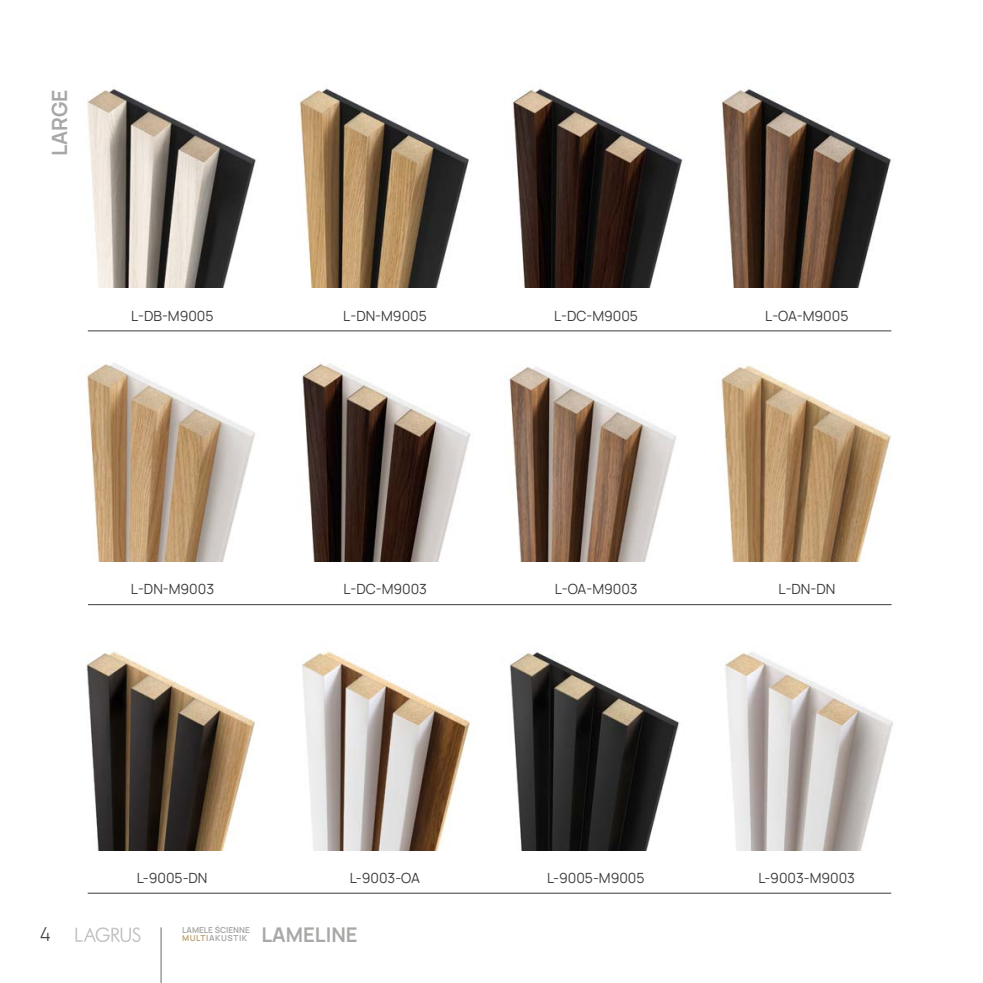
<style>
.page{position:relative;width:983px;height:983px;background:#fff}
.page>*{position:absolute;margin:0;border:0;box-sizing:border-box;transform-origin:0 0}
.t1{font:700 21px "Manrope";color:#a8a8a7}
.t2{font:700 20.3px "Manrope";color:#a8a8a7}
.t3{font:300 19.25px "Manrope";color:#3c3c3b}
.t4{font:14px "Manrope";color:#3c3c3b}
.t5{font:700 8.22px/8.4px "Manrope";color:#a8a8a7}
.s1{color:#bda276}
</style>
<div class="page">
<svg style="left:75px;top:927px;width:65px;height:14px"></svg>
<hr style="left:160px;top:927px;width:2px;height:55px;background:#a8a8a7">
<img style="left:87px;top:89px;width:169px;height:199px">
<img style="left:299px;top:88px;width:170px;height:200px">
<img style="left:512px;top:89px;width:171px;height:199px">
<img style="left:721px;top:89px;width:170px;height:199px">
<hr style="left:88px;top:330px;width:803px;height:1px;background:#3c3c3b">
<img style="left:302px;top:651px;width:169px;height:199px">
<img style="left:86px;top:652px;width:170px;height:198px">
<img style="left:302px;top:364px;width:169px;height:197px">
<img style="left:85px;top:363px;width:170px;height:198px">
<img style="left:505px;top:367px;width:172px;height:194px">
<img style="left:721px;top:365px;width:170px;height:196px">
<hr style="left:88px;top:604px;width:803px;height:1px;background:#3c3c3b">
<hr style="left:88px;top:892px;width:803px;height:1px;background:#3c3c3b">
<img style="left:725px;top:652px;width:168px;height:198px">
<img style="left:510px;top:652px;width:170px;height:198px">
<h1 class="t1" style="left:45px;top:156px;width:68px;rotate:-90deg">LARGE</h1>
<p class="t4" style="left:131px;top:306px;width:84px">L-DB-M9005</p>
<p class="t4" style="left:343px;top:306px;width:85px">L-DN-M9005</p>
<p class="t4" style="left:554px;top:306px;width:85px">L-DC-M9005</p>
<p class="t4" style="left:765px;top:306px;width:85px">L-OA-M9005</p>
<p class="t4" style="left:131px;top:579px;width:85px">L-DN-M9003</p>
<p class="t4" style="left:343px;top:579px;width:85px">L-DC-M9003</p>
<p class="t4" style="left:554px;top:579px;width:84px">L-OA-M9003</p>
<p class="t4" style="left:778px;top:579px;width:58px">L-DN-DN</p>
<p class="t4" style="left:137px;top:867px;width:72px">L-9005-DN</p>
<p class="t4" style="left:350px;top:867px;width:72px">L-9003-OA</p>
<p class="t4" style="left:547px;top:867px;width:99px">L-9005-M9005</p>
<p class="t4" style="left:758px;top:867px;width:98px">L-9003-M9003</p>
<h3 class="t3" style="left:40px;top:920px;width:13px">4</h3>
<p class="t5" style="left:182px;top:925px;width:69px">LAMELE ŚCIENNE<br><span class="s1">MULTI</span>AKUSTIK</p>
<h2 class="t2" style="left:261px;top:919px;width:98px">LAMELINE</h2>
</div>
